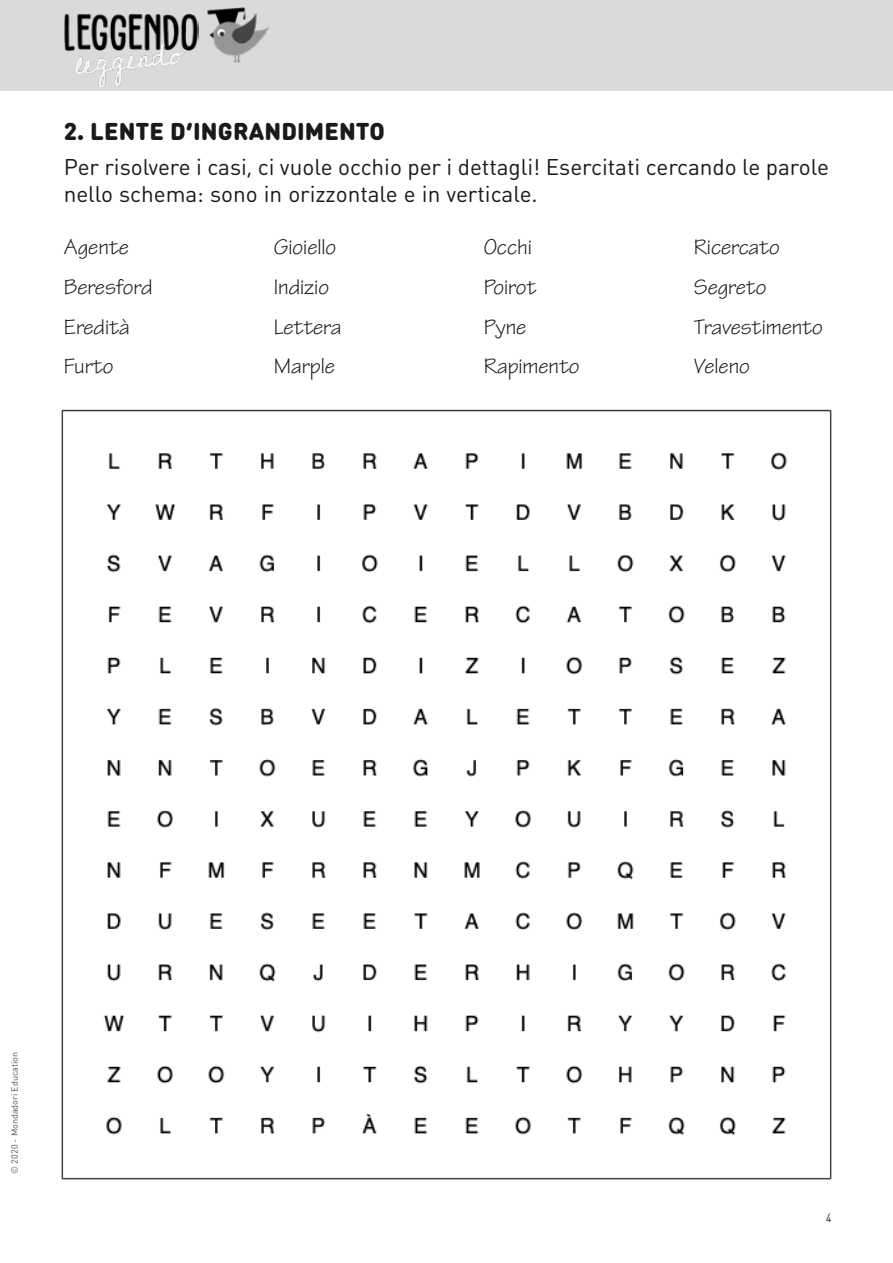
<style>
.page{position:relative;width:893px;height:1263px;background:#fff}
.page>*{position:absolute;margin:0;border:0;box-sizing:border-box;transform-origin:0 0}
.t1{font:900 24px "DIN Round Pro";letter-spacing:.005em;color:#1a1a18}
.t2{font:22.5px/39.8px "Tekton Pro";color:#1a1a18}
.t3{font:22.5px/27px "DIN Round Pro";color:#1a1a18}
.t4{font:12px "DIN Round Pro";color:#1a1a18;scale:.85 1}
.t5{font:9px "DIN Round Pro";color:#565656}
</style>
<div class="page">
<div style="left:0;top:0;width:893px;height:91px;background:#dadada"></div>
<img style="left:207px;top:7px;width:62px;height:56px">
<img style="left:64px;top:13px;width:134px;height:74px">
<img style="left:61px;top:409px;width:771px;height:771px">
<p class="t1" style="left:64px;top:113px;width:322px">2. LENTE D’INGRANDIMENTO</p>
<p class="t3" style="left:64px;top:153px;width:767px">Per risolvere i casi, ci vuole occhio per i dettagli! Esercitati cercando le parole nello schema: sono in orizzontale e in verticale.</p>
<p class="t2" style="left:64px;top:228px;width:90px">Agente<br>Beresford<br>Eredità<br>Furto</p>
<p class="t2" style="left:274px;top:228px;width:69px">Gioiello<br>Indizio<br>Lettera<br>Marple</p>
<p class="t2" style="left:484px;top:228px;width:97px">Occhi<br>Poirot<br>Pyne<br>Rapimento</p>
<p class="t2" style="left:694px;top:228px;width:130px">Ricercato<br>Segreto<br>Travestimento<br>Veleno</p>
<p class="t5" style="left:8px;top:1174px;width:123px;rotate:-90deg">© 2020 - Mondadori Education</p>
<p class="t4" style="left:826px;top:1210px;width:8px">4</p>
</div>
